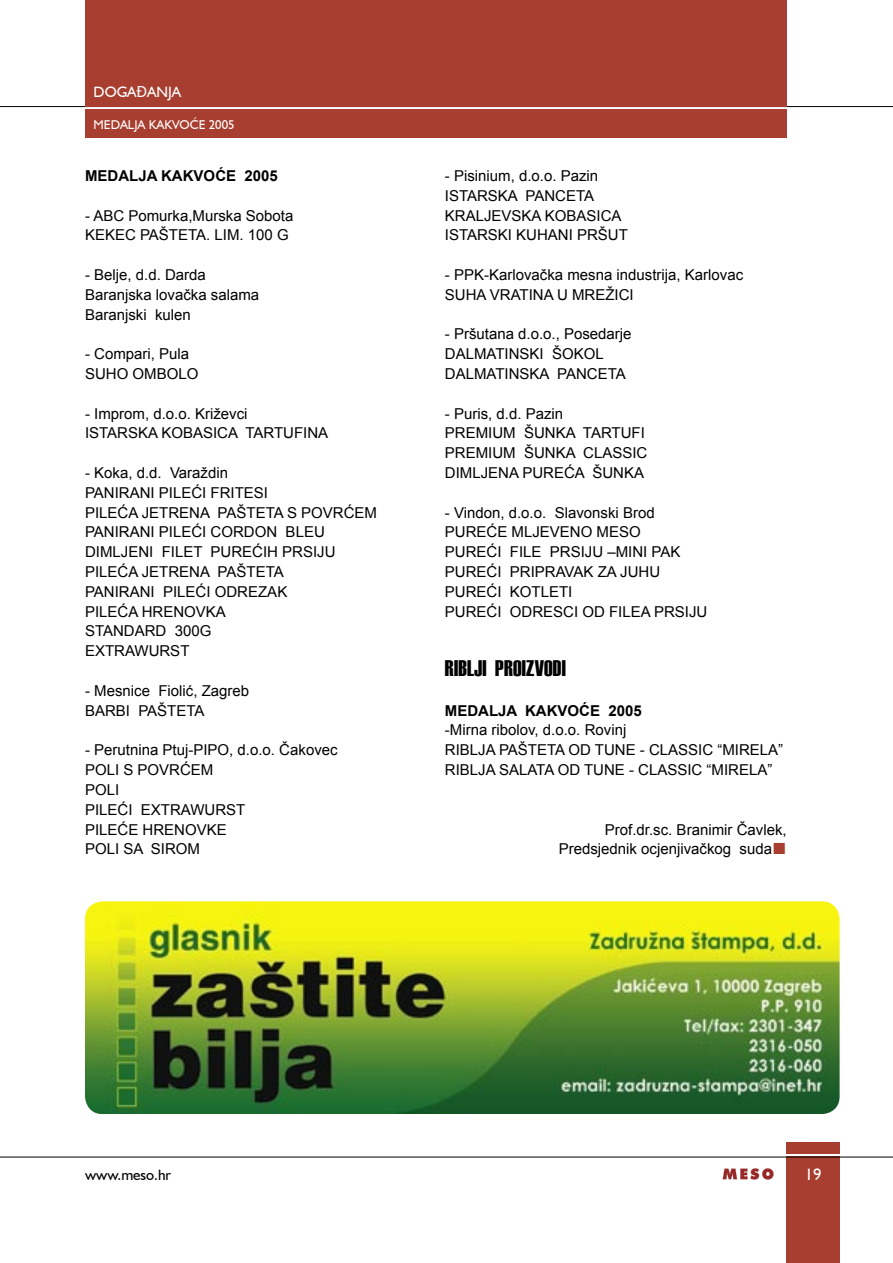
<style>
.page{position:relative;width:893px;height:1263px;background:#fff}
.page>*{position:absolute;margin:0;border:0;box-sizing:border-box;transform-origin:0 0}
.t1{font:22.5px "Haettenschweiler";letter-spacing:.01em;color:#000}
.t2{font:16.5px "Humanist 521 BT";color:#fff}
.t3{font:15px "Arial";color:#000}
.t4{font:700 15px "Arial";color:#000}
.t5{font:15px "Humanist 521 BT";color:#000}
.tekst{font:15px "Humanist 521 BT";color:#fff}
.tekst-2{font:12.75px "Humanist 521 BT";color:#fff}
.s1{font-family:"Tahoma"}
.s2{font-size:24px;color:#a73e2f}
</style>
<div class="page">
<svg style="left:723px;top:1168px;width:51px;height:11px"></svg>
<hr style="left:0;top:106px;width:893px;height:1px;background:#000">
<div style="left:85px;top:0;width:702px;height:107px;background:#a73e2f"></div>
<div style="left:787px;top:1157px;width:53px;height:106px;background:#a73e2f"></div>
<hr style="left:0;top:1157px;width:893px;height:1px;background:#000">
<div style="left:787px;top:1143px;width:53px;height:11px;background:#a73e2f"></div>
<img style="left:85px;top:901px;width:755px;height:213px">
<div style="left:85px;top:110px;width:702px;height:28px;background:#a73e2f"></div>
<p class="tekst" style="left:94px;top:83px;width:89px">DOGA<span class="s1">Đ</span>ANJA</p>
<p class="tekst-2" style="left:94px;top:116px;width:143px">MEDALJA KAKVOĆE 2005</p>
<p class="t4" style="left:85px;top:166px;width:194px">MEDALJA KAKVOĆE 2005</p>
<p class="t3" style="left:85px;top:206px;width:210px">- ABC Pomurka,Murska Sobota</p>
<p class="t3" style="left:85px;top:225px;width:205px">KEKEC PAŠTETA. LIM. 100 G</p>
<p class="t3" style="left:85px;top:265px;width:122px">- Belje, d.d. Darda</p>
<p class="t3" style="left:85px;top:285px;width:176px">Baranjska lovačka salama</p>
<p class="t3" style="left:85px;top:305px;width:107px">Baranjski kulen</p>
<p class="t3" style="left:85px;top:344px;width:106px">- Compari, Pula</p>
<p class="t3" style="left:85px;top:364px;width:115px">SUHO OMBOLO</p>
<p class="t3" style="left:85px;top:404px;width:164px">- Improm, d.o.o. Križevci</p>
<p class="t3" style="left:85px;top:423px;width:245px">ISTARSKA KOBASICA TARTUFINA</p>
<p class="t3" style="left:85px;top:463px;width:145px">- Koka, d.d. Varaždin</p>
<p class="t3" style="left:85px;top:483px;width:185px">PANIRANI PILEĆI FRITESI</p>
<p class="t3" style="left:85px;top:503px;width:294px">PILEĆA JETRENA PAŠTETA S POVRĆEM</p>
<p class="t3" style="left:85px;top:522px;width:241px">PANIRANI PILEĆI CORDON BLEU</p>
<p class="t3" style="left:85px;top:542px;width:252px">DIMLJENI FILET PUREĆIH PRSIJU</p>
<p class="t3" style="left:85px;top:562px;width:200px">PILEĆA JETRENA PAŠTETA</p>
<p class="t3" style="left:85px;top:582px;width:204px">PANIRANI PILEĆI ODREZAK</p>
<p class="t3" style="left:85px;top:602px;width:142px">PILEĆA HRENOVKA</p>
<p class="t3" style="left:85px;top:621px;width:128px">STANDARD 300G</p>
<p class="t3" style="left:85px;top:641px;width:106px">EXTRAWURST</p>
<p class="t3" style="left:85px;top:681px;width:166px">- Mesnice Fiolić, Zagreb</p>
<p class="t3" style="left:85px;top:701px;width:121px">BARBI PAŠTETA</p>
<p class="t3" style="left:85px;top:740px;width:254px">- Perutnina Ptuj-PIPO, d.o.o. Čakovec</p>
<p class="t3" style="left:85px;top:760px;width:130px">POLI S POVRĆEM</p>
<p class="t3" style="left:85px;top:780px;width:36px">POLI</p>
<p class="t3" style="left:85px;top:800px;width:162px">PILEĆI EXTRAWURST</p>
<p class="t3" style="left:85px;top:819px;width:143px">PILEĆE HRENOVKE</p>
<p class="t3" style="left:85px;top:839px;width:117px">POLI SA SIROM</p>
<p class="t3" style="left:445px;top:166px;width:155px">- Pisinium, d.o.o. Pazin</p>
<p class="t3" style="left:445px;top:186px;width:151px">ISTARSKA PANCETA</p>
<p class="t3" style="left:445px;top:206px;width:178px">KRALJEVSKA KOBASICA</p>
<p class="t3" style="left:445px;top:225px;width:185px">ISTARSKI KUHANI PRŠUT</p>
<p class="t3" style="left:445px;top:265px;width:300px">- PPK-Karlovačka mesna industrija, Karlovac</p>
<p class="t3" style="left:445px;top:285px;width:190px">SUHA VRATINA U MREŽICI</p>
<p class="t3" style="left:445px;top:324px;width:188px">- Pršutana d.o.o., Posedarje</p>
<p class="t3" style="left:445px;top:344px;width:160px">DALMATINSKI ŠOKOL</p>
<p class="t3" style="left:445px;top:364px;width:182px">DALMATINSKA PANCETA</p>
<p class="t3" style="left:445px;top:404px;width:120px">- Puris, d.d. Pazin</p>
<p class="t3" style="left:445px;top:423px;width:202px">PREMIUM ŠUNKA TARTUFI</p>
<p class="t3" style="left:445px;top:443px;width:204px">PREMIUM ŠUNKA CLASSIC</p>
<p class="t3" style="left:445px;top:463px;width:201px">DIMLJENA PUREĆA ŠUNKA</p>
<p class="t3" style="left:445px;top:503px;width:211px">- Vindon, d.o.o. Slavonski Brod</p>
<p class="t3" style="left:445px;top:522px;width:197px">PUREĆE MLJEVENO MESO</p>
<p class="t3" style="left:445px;top:542px;width:237px">PUREĆI FILE PRSIJU –MINI PAK</p>
<p class="t3" style="left:445px;top:562px;width:217px">PUREĆI PRIPRAVAK ZA JUHU</p>
<p class="t3" style="left:445px;top:582px;width:129px">PUREĆI KOTLETI</p>
<p class="t3" style="left:445px;top:602px;width:264px">PUREĆI ODRESCI OD FILEA PRSIJU</p>
<p class="t1" style="left:445px;top:653px;width:122px">RIBLJI PROIZVODI</p>
<p class="t4" style="left:445px;top:700px;width:198px">MEDALJA KAKVOĆE 2005</p>
<p class="t3" style="left:445px;top:720px;width:183px">-Mirna ribolov, d.o.o. Rovinj</p>
<p class="t3" style="left:445px;top:740px;width:340px">RIBLJA PAŠTETA OD TUNE - CLASSIC “MIRELA”</p>
<p class="t3" style="left:445px;top:760px;width:329px">RIBLJA SALATA OD TUNE - CLASSIC “MIRELA”</p>
<p class="t3" style="left:605px;top:819px;width:183px">Prof.dr.sc. Branimir Čavlek,</p>
<p class="t3" style="left:559px;top:839px;width:229px">Predsjednik ocjenjivačkog suda<span class="s2">■</span></p>
<p class="t5" style="left:85px;top:1165px;width:88px">www.meso.hr</p>
<p class="t2" style="left:805px;top:1164px;width:18px">19</p>
</div>
